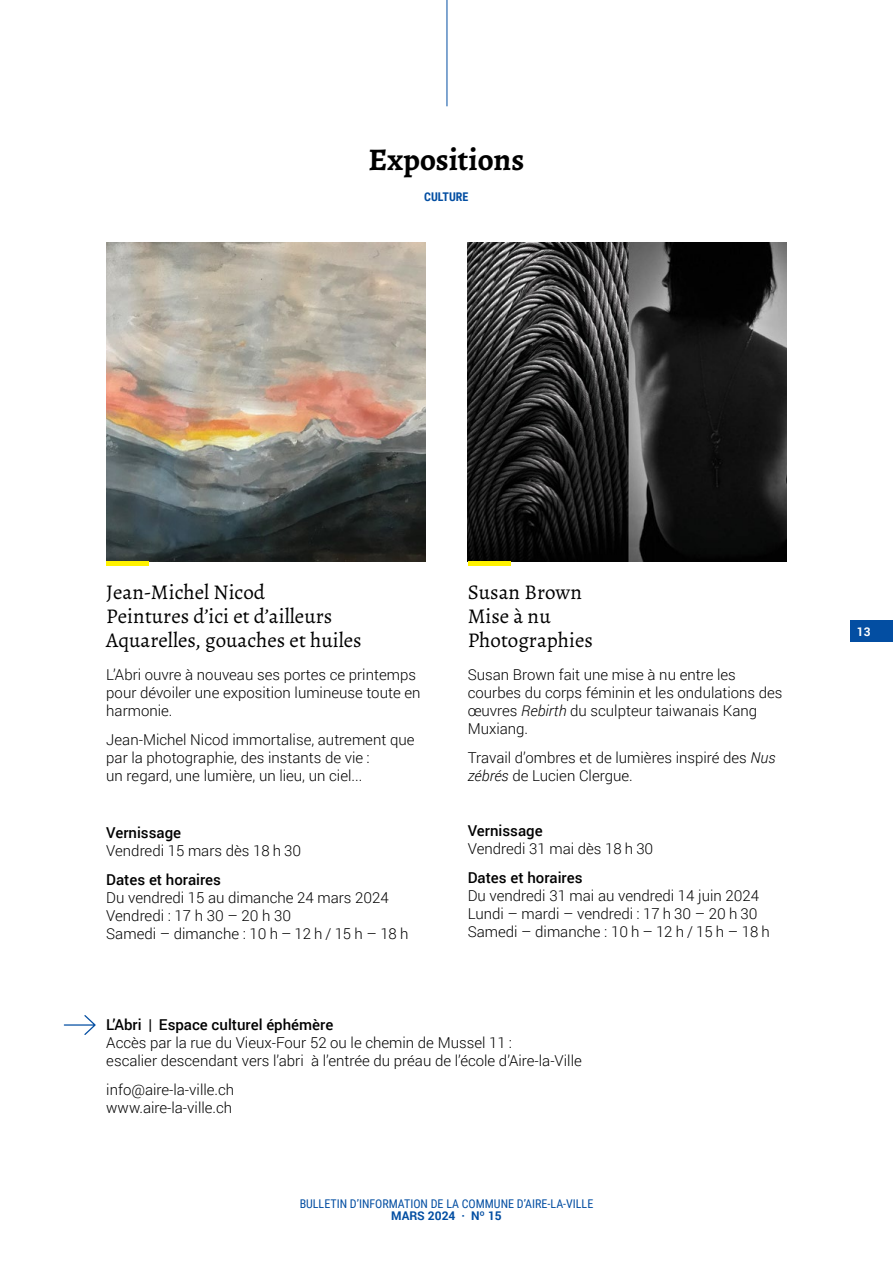
<style>
.page{position:relative;width:893px;height:1263px;background:#fff}
.page>*{position:absolute;margin:0;border:0;box-sizing:border-box;transform-origin:0 0}
.t1{font:700 31.5px "Alegreya";color:#000}
.t2{font:21px/24px "Alegreya";color:#000}
.t3{font:300 15px/18px "Roboto";color:#000}
.t4{font:500 15px "Roboto";color:#000}
.t5{font:12px "Roboto Condensed";color:#034ea2}
.t6{font:700 12px "Roboto";color:#034ea2}
.t7{font:700 12px "Roboto Condensed";color:#034ea2}
.t8{font:700 12px "Roboto";color:#fff}
.s1{font-style:italic}
</style>
<div class="page">
<hr style="left:447px;top:0;width:1px;height:106px;background:#034ea2">
<img style="left:106px;top:243px;width:319px;height:319px">
<img style="left:468px;top:243px;width:319px;height:319px">
<hr style="left:106px;top:562px;width:43px;height:4px;background:#fff200">
<hr style="left:468px;top:562px;width:42px;height:4px;background:#fff200">
<svg style="left:64px;top:1015px;width:32px;height:20px"></svg>
<div style="left:850px;top:621px;width:43px;height:21px;background:#034ea2"></div>
<h1 class="t1" style="left:369px;top:139px;width:157px">Expositions</h1>
<p class="t7" style="left:424px;top:189px;width:46px">CULTURE</p>
<h2 class="t2" style="left:106px;top:580px;width:257px">Jean-Michel Nicod<br>Peintures d’ici et d’ailleurs<br>Aquarelles, gouaches et huiles</h2>
<h2 class="t2" style="left:468px;top:580px;width:127px">Susan Brown<br>Mise à nu<br>Photographies</h2>
<p class="t3" style="left:106px;top:665px;width:316px">L’Abri ouvre à nouveau ses portes ce printemps pour dévoiler une exposition lumineuse toute en harmonie.</p>
<p class="t3" style="left:106px;top:730px;width:310px">Jean-Michel Nicod immortalise, autrement que par la photographie, des instants de vie :<br>un regard, une lumière, un lieu, un ciel...</p>
<p class="t3" style="left:468px;top:665px;width:316px">Susan Brown fait une mise à nu entre les courbes du corps féminin et les ondulations des œuvres <span class="s1">Rebirth</span> du sculpteur taiwanais Kang Muxiang.</p>
<p class="t3" style="left:468px;top:748px;width:309px">Travail d’ombres et de lumières inspiré des <span class="s1">Nus zébrés</span> de Lucien Clergue.</p>
<p class="t4" style="left:106px;top:822px;width:76px">Vernissage</p>
<p class="t3" style="left:106px;top:841px;width:196px">Vendredi 15 mars dès 18 h 30</p>
<p class="t4" style="left:106px;top:869px;width:116px">Dates et horaires</p>
<p class="t3" style="left:106px;top:888px;width:304px">Du vendredi 15 au dimanche 24 mars 2024<br>Vendredi : 17 h 30 – 20 h 30<br>Samedi – dimanche : 10 h – 12 h / 15 h – 18 h</p>
<p class="t4" style="left:468px;top:820px;width:76px">Vernissage</p>
<p class="t3" style="left:468px;top:839px;width:187px">Vendredi 31 mai dès 18 h 30</p>
<p class="t4" style="left:468px;top:867px;width:116px">Dates et horaires</p>
<p class="t3" style="left:468px;top:886px;width:304px">Du vendredi 31 mai au vendredi 14 juin 2024<br>Lundi – mardi – vendredi : 17 h 30 – 20 h 30<br>Samedi – dimanche : 10 h – 12 h / 15 h – 18 h</p>
<p class="t4" style="left:106px;top:1014px;width:229px">L’Abri | Espace culturel éphémère</p>
<p class="t3" style="left:106px;top:1033px;width:477px">Accès par la rue du Vieux-Four 52 ou le chemin de Mussel 11 :<br>escalier descendant vers l’abri à l’entrée du préau de l’école d’Aire-la-Ville</p>
<p class="t3" style="left:106px;top:1080px;width:129px">info@aire-la-ville.ch www.aire-la-ville.ch</p>
<p class="t5" style="left:300px;top:1196px;width:295px">BULLETIN D’INFORMATION DE LA COMMUNE D’AIRE-LA-VILLE</p>
<p class="t6" style="left:391px;top:1207px;width:112px">MARS 2024 · Nº 15</p>
<p class="t8" style="left:857px;top:623px;width:15px">13</p>
</div>
